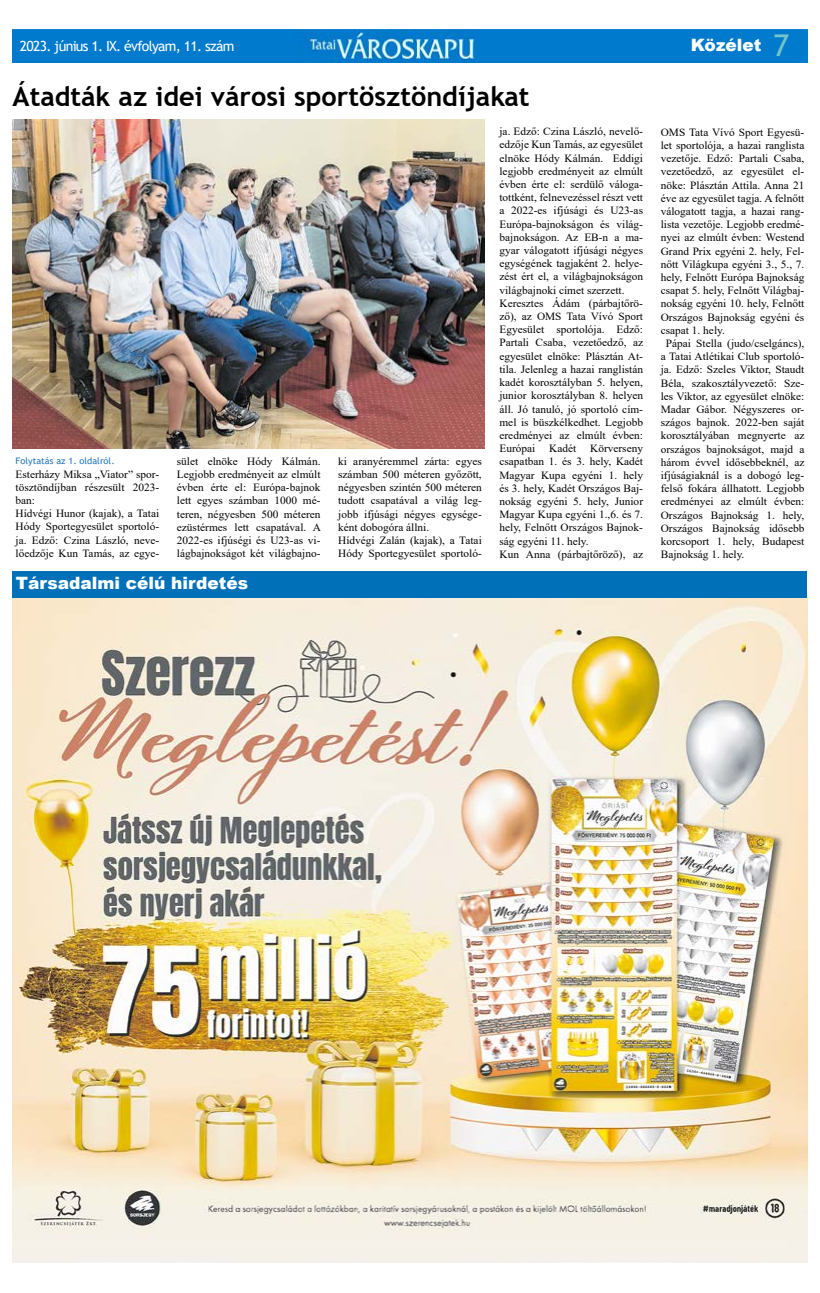
<style>
.page{position:relative;width:820px;height:1293px;background:#fff}
.page>*{position:absolute;margin:0;border:0;box-sizing:border-box;transform-origin:0 0}
.t1{font:700 27px "Trebuchet MS";color:#000}
.t2{font:900 17px "Arial";color:#fff}
.t3{font:14px "Trebuchet MS";letter-spacing:-.05em;color:#fff}
.t4{font:11px/13.2px "Times New Roman";color:#000}
.t5{font:9px "Trebuchet MS";color:#2376bc}
.s1{font-family:"Trebuchet MS";font-weight:400;font-size:30px;color:#75c4cb}
</style>
<div class="page">
<img style="left:13px;top:30px;width:793px;height:33px">
<img style="left:13px;top:598px;width:793px;height:664px">
<div style="left:13px;top:571px;width:793px;height:27px;background:#0071b9"></div>
<img style="left:13px;top:119px;width:471px;height:330px">
<p class="t3" style="left:20px;top:37px;width:216px">2023. június 1. IX. évfolyam, 11. szám</p>
<h2 class="t2" style="left:690px;top:33px;width:100px">Közélet <span class="s1">7</span></h2>
<h1 class="t1" style="left:13px;top:80px;width:518px">Átadták az idei városi sportösztöndíjakat</h1>
<p class="t5" style="left:16px;top:455px;width:101px">Folytatás az 1. oldalról.</p>
<p class="t4" style="left:16px;top:467px;width:145px">Esterházy Miksa „Viator” spor&shy;tösztöndíjban részesült 2023- ban:<br>Hídvégi Hunor (kajak), a Tatai<br>Hódy Sportegyesület sportoló&shy;ja. Edző: Czina László, neve&shy;lőedzője Kun Tamás, az egye-</p>
<p class="t4" style="left:177px;top:454px;width:146px;text-align:justify">sület elnöke Hódy Kálmán.<br>Legjobb eredményeit az elmúlt évben érte el: Európa-bajnok lett egyes számban 1000 mé&shy;teren, négyesben 500 méteren ezüstérmes lett csapatával. A 2022-es ifjúségi és U23-as vi&shy;lágbajnokságot két világbajno-</p>
<p class="t4" style="left:338px;top:454px;width:145px">ki aranyéremmel zárta: egyes számban 500 méteren győzött, négyesben szintén 500 méteren tudott csapatával a világ leg&shy;jobb ifjúsági négyes egysége&shy;ként dobogóra állni.<br>Hídvégi Zalán (kajak), a Tatai<br>Hódy Sportegyesület sportoló-</p>
<h2 class="t2" style="left:16px;top:570px;width:234px">Társadalmi célú hirdetés</h2>
<p class="t4" style="left:499px;top:125px;width:145px">ja. Edző: Czina László, nevelő&shy;edzője Kun Tamás, az egyesület elnöke Hódy Kálmán. Eddigi legjobb eredményeit az elmúlt évben érte el: serdülő váloga&shy;tottként, felnevezéssel részt vett a 2022-es ifjúsági és U23-as<br>Európa-bajnokságon és világ&shy;bajnokságon. Az EB-n a ma&shy;gyar válogatott ifjúsági négyes egységének tagjaként 2. helye&shy;zést ért el, a világbajnokságon világbajnoki címet szerzett.<br>Keresztes Ádám (párbajtőrö&shy;ző), az OMS Tata Vívó Sport<br>Egyesület sportolója. Edző:<br>Partali Csaba, vezetőedző, az egyesület elnöke: Plásztán At&shy;tila. Jelenleg a hazai ranglistán kadét korosztályban 5. helyen, junior korosztályban 8. helyen áll. Jó tanuló, jó sportoló cím&shy;mel is büszkélkedhet. Legjobb eredményei az elmúlt évben:<br>Európai</p>
<p class="t4" style="left:549px;top:441px;width:29px">Kadét</p>
<p class="t4" style="left:499px;top:441px;width:145px;text-indent:91px">Körverseny csapatban 1. és 3. hely, Kadét<br>Magyar Kupa egyéni 1. hely és 3. hely, Kadét Országos Baj&shy;nokság egyéni 5. hely, Junior<br>Magyar Kupa egyéni 1.,6. és 7. hely, Felnőtt Országos Bajnok&shy;ság egyéni 11. hely.<br>Kun Anna (párbajtőröző), az</p>
<p class="t4" style="left:660px;top:125px;width:145px">OMS Tata Vívó Sport Egyesü-</p>
<p class="t4" style="left:660px;top:138px;width:145px">let sportolója, a hazai ranglista</p>
<p class="t4" style="left:660px;top:151px;width:145px">vezetője. Edző: Partali Csaba,</p>
<p class="t4" style="left:660px;top:165px;width:145px">vezetőedző, az egyesület el-</p>
<p class="t4" style="left:660px;top:178px;width:145px">nöke: Plásztán Attila. Anna 21</p>
<p class="t4" style="left:660px;top:191px;width:145px">éve az egyesület tagja. A felnőtt</p>
<p class="t4" style="left:660px;top:204px;width:145px">válogatott tagja, a hazai rang-</p>
<p class="t4" style="left:660px;top:217px;width:145px">lista vezetője. Legjobb eredmé-</p>
<p class="t4" style="left:660px;top:231px;width:145px">nyei az elmúlt évben: Westend</p>
<p class="t4" style="left:660px;top:244px;width:145px">Grand Prix egyéni 2. hely, Fel-</p>
<p class="t4" style="left:660px;top:257px;width:145px">nőtt Világkupa egyéni 3., 5., 7.</p>
<p class="t4" style="left:660px;top:270px;width:145px">hely, Felnőtt Európa Bajnokság</p>
<p class="t4" style="left:660px;top:283px;width:145px">csapat 5. hely, Felnőtt Világbaj-</p>
<p class="t4" style="left:660px;top:297px;width:145px">nokság egyéni 10. hely, Felnőtt</p>
<p class="t4" style="left:660px;top:310px;width:145px">Országos Bajnokság egyéni és</p>
<p class="t4" style="left:660px;top:323px;width:66px">csapat 1. hely.</p>
<p class="t4" style="left:665px;top:336px;width:140px">Pápai Stella (judo/cselgáncs),</p>
<p class="t4" style="left:660px;top:349px;width:145px">a Tatai Atlétikai Club sportoló-</p>
<p class="t4" style="left:660px;top:363px;width:145px">ja. Edző: Szeles Viktor, Staudt</p>
<p class="t4" style="left:660px;top:376px;width:145px">Béla, szakosztályvezető: Sze-</p>
<p class="t4" style="left:660px;top:389px;width:145px">les Viktor, az egyesület elnöke:</p>
<p class="t4" style="left:660px;top:402px;width:145px">Madar Gábor. Négyszeres or-</p>
<p class="t4" style="left:660px;top:415px;width:145px">szágos bajnok. 2022-ben saját</p>
<p class="t4" style="left:660px;top:429px;width:145px">korosztályában megnyerte az</p>
<p class="t4" style="left:660px;top:442px;width:145px">országos bajnokságot, majd a</p>
<p class="t4" style="left:660px;top:455px;width:145px">három évvel idősebbeknél, az</p>
<p class="t4" style="left:660px;top:468px;width:145px">ifjúságiaknál is a dobogó leg-</p>
<p class="t4" style="left:660px;top:481px;width:145px">felső fokára állhatott. Legjobb</p>
<p class="t4" style="left:660px;top:495px;width:145px">eredményei az elmúlt évben:</p>
<p class="t4" style="left:660px;top:508px;width:145px">Országos Bajnokság 1. hely,</p>
<p class="t4" style="left:660px;top:521px;width:145px">Országos Bajnokság idősebb</p>
<p class="t4" style="left:660px;top:534px;width:145px">korcsoport 1. hely, Budapest</p>
<p class="t4" style="left:660px;top:547px;width:85px">Bajnokság 1. hely.</p>
</div>
